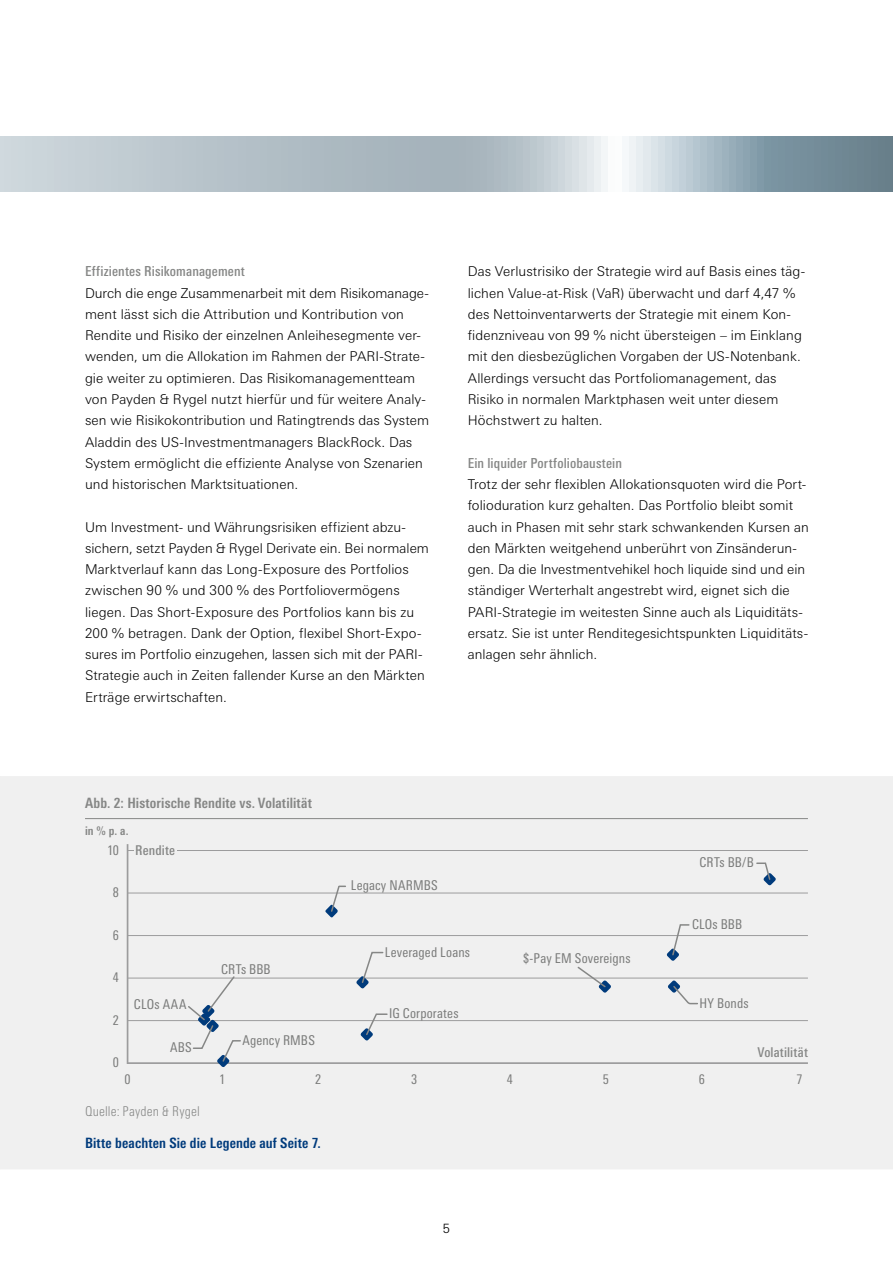
<style>
.page{position:relative;width:893px;height:1263px;background:#fff}
.page>*{position:absolute;margin:0;border:0;box-sizing:border-box;transform-origin:0 0}
.t1{font:700 condensed 14.25px "Linotype Univers";letter-spacing:.01em;color:#868786}
.t2{font:700 condensed 14.25px "Linotype Univers";letter-spacing:.01em;color:#003b7c}
.t3{font:500 condensed 13.8px "Linotype Univers";letter-spacing:.01em;color:#868786}
.t4{font:300 13.5px/21.3px "Linotype Univers Basic";letter-spacing:.005em;color:#000}
.t5{font:condensed 13.5px "Linotype Univers";letter-spacing:.015em;color:#7a7b7a}
.t6{font:300 condensed 13.5px "Linotype Univers";letter-spacing:.01em;color:#868786}
.t7{font:500 condensed 13.5px "Linotype Univers";letter-spacing:.01em;color:#868786}
.t8{font:300 12.75px "Linotype Univers Basic";color:#000}
.t9{font:700 condensed 12px "Linotype Univers";color:#868786}
</style>
<div class="page">
<div style="left:0;top:776px;width:893px;height:393px;background:#f0f0f0"></div>
<hr style="left:85px;top:818px;width:723px;height:1px;background:#868786">
<hr style="left:128px;top:850px;width:680px;height:1px;background:#9c9c9d">
<hr style="left:128px;top:893px;width:680px;height:1px;background:#9c9c9d">
<hr style="left:128px;top:935px;width:680px;height:1px;background:#9c9c9d">
<hr style="left:128px;top:978px;width:680px;height:1px;background:#9c9c9d">
<hr style="left:128px;top:1020px;width:680px;height:1px;background:#9c9c9d">
<hr style="left:128px;top:1062px;width:680px;height:2px;background:#9c9c9d">
<hr style="left:127px;top:844px;width:1px;height:220px;background:#9c9c9d">
<svg style="left:667px;top:980px;width:32px;height:26px"></svg>
<svg style="left:356px;top:951px;width:28px;height:38px"></svg>
<svg style="left:666px;top:923px;width:24px;height:38px"></svg>
<svg style="left:576px;top:965px;width:36px;height:28px"></svg>
<svg style="left:755px;top:862px;width:22px;height:24px"></svg>
<svg style="left:360px;top:1013px;width:28px;height:28px"></svg>
<svg style="left:325px;top:885px;width:20px;height:33px"></svg>
<svg style="left:187px;top:975px;width:55px;height:93px"></svg>
<div style="left:134px;top:844px;width:42px;height:13px;background:#f0f0f0"></div>
<svg style="left:0;top:136px;width:893px;height:55px;background:#b0bec5"></svg>
<p class="t3" style="left:85px;top:263px;width:161px">Effizientes Risikomanagement</p>
<p class="t4" style="left:85px;top:282px;width:346px">Durch die enge Zusammenarbeit mit dem Risikomanage&shy;ment lässt sich die Attribution und Kontribution von Rendite und Risiko der einzelnen Anleihesegmente ver&shy;wenden, um die Allokation im Rahmen der PARI-Strate&shy;gie weiter zu optimieren. Das Risikomanagementteam von Payden &amp; Rygel nutzt hierfür und für weitere Analy&shy;sen wie Risikokontribution und Ratingtrends das System Aladdin des US-Investmentmanagers BlackRock. Das System ermöglicht die effiziente Analyse von Szenarien und historischen Marktsituationen.</p>
<p class="t4" style="left:85px;top:516px;width:345px">Um Investment- und Währungsrisiken effizient abzu&shy;sichern, setzt Payden &amp; Rygel Derivate ein. Bei normalem Marktverlauf kann das Long-Exposure des Portfolios zwischen 90 % und 300 % des Portfoliovermögens liegen. Das Short-Exposure des Portfolios kann bis zu 200 % betragen. Dank der Option, flexibel Short-Expo&shy;sures im Portfolio einzugehen, lassen sich mit der PARI-Strategie auch in Zeiten fallender Kurse an den Märkten Erträge erwirtschaften.</p>
<p class="t1" style="left:85px;top:794px;width:228px">Abb. 2: Historische Rendite vs. Volatilität</p>
<p class="t9" style="left:85px;top:824px;width:45px">in % p. a.</p>
<p class="t4" style="left:468px;top:261px;width:339px">Das Verlustrisiko der Strategie wird auf Basis eines täg&shy;lichen Value-at-Risk (VaR) überwacht und darf 4,47 % des Nettoinventarwerts der Strategie mit einem Kon&shy;fidenzniveau von 99 % nicht übersteigen – im Einklang mit den diesbezüglichen Vorgaben der US-Notenbank.<br>Allerdings versucht das Portfoliomanagement, das Risiko in normalen Marktphasen weit unter diesem Höchstwert zu halten.</p>
<p class="t3" style="left:468px;top:455px;width:156px">Ein liquider Portfoliobaustein</p>
<p class="t4" style="left:468px;top:473px;width:342px">Trotz der sehr flexiblen Allokationsquoten wird die Port&shy;folioduration kurz gehalten. Das Portfolio bleibt somit auch in Phasen mit sehr stark schwankenden Kursen an den Märkten weitgehend unberührt von Zinsänderun&shy;gen. Da die Investmentvehikel hoch liquide sind und ein ständiger Werterhalt angestrebt wird, eignet sich die PARI-Strategie im weitesten Sinne auch als Liquiditäts&shy;ersatz. Sie ist unter Renditegesichtspunkten Liquiditäts&shy;anlagen sehr ähnlich.</p>
<p class="t5" style="left:107px;top:842px;width:13px">10</p>
<p class="t5" style="left:113px;top:885px;width:8px">8</p>
<p class="t5" style="left:113px;top:927px;width:8px">6</p>
<p class="t5" style="left:113px;top:970px;width:8px">4</p>
<p class="t5" style="left:113px;top:1012px;width:8px">2</p>
<p class="t5" style="left:113px;top:1055px;width:8px">0</p>
<p class="t7" style="left:135px;top:842px;width:41px">Rendite</p>
<p class="t5" style="left:134px;top:996px;width:54px">CLOs AAA</p>
<p class="t5" style="left:170px;top:1040px;width:23px">ABS</p>
<p class="t5" style="left:221px;top:961px;width:51px">CRTs BBB</p>
<p class="t5" style="left:242px;top:1032px;width:74px">Agency RMBS</p>
<p class="t5" style="left:351px;top:877px;width:88px">Legacy NARMBS</p>
<p class="t5" style="left:385px;top:944px;width:87px">Leveraged Loans</p>
<p class="t5" style="left:389px;top:1006px;width:71px">IG Corporates</p>
<p class="t5" style="left:523px;top:950px;width:109px">$-Pay EM Sovereigns</p>
<p class="t5" style="left:699px;top:855px;width:56px">CRTs BB/B</p>
<p class="t5" style="left:692px;top:916px;width:52px">CLOs BBB</p>
<p class="t5" style="left:699px;top:995px;width:51px">HY Bonds</p>
<p class="t7" style="left:757px;top:1044px;width:52px">Volatilität</p>
<p class="t5" style="left:125px;top:1072px;width:8px">0</p>
<p class="t5" style="left:219px;top:1072px;width:8px">1</p>
<p class="t5" style="left:315px;top:1072px;width:8px">2</p>
<p class="t5" style="left:411px;top:1072px;width:8px">3</p>
<p class="t5" style="left:507px;top:1072px;width:8px">4</p>
<p class="t5" style="left:603px;top:1072px;width:8px">5</p>
<p class="t5" style="left:699px;top:1072px;width:8px">6</p>
<p class="t5" style="left:796px;top:1072px;width:8px">7</p>
<p class="t6" style="left:85px;top:1104px;width:116px">Quelle: Payden &amp; Rygel</p>
<p class="t2" style="left:85px;top:1135px;width:237px">Bitte beachten Sie die Legende auf Seite 7.</p>
<p class="t8" style="left:443px;top:1221px;width:9px">5</p>
</div>
